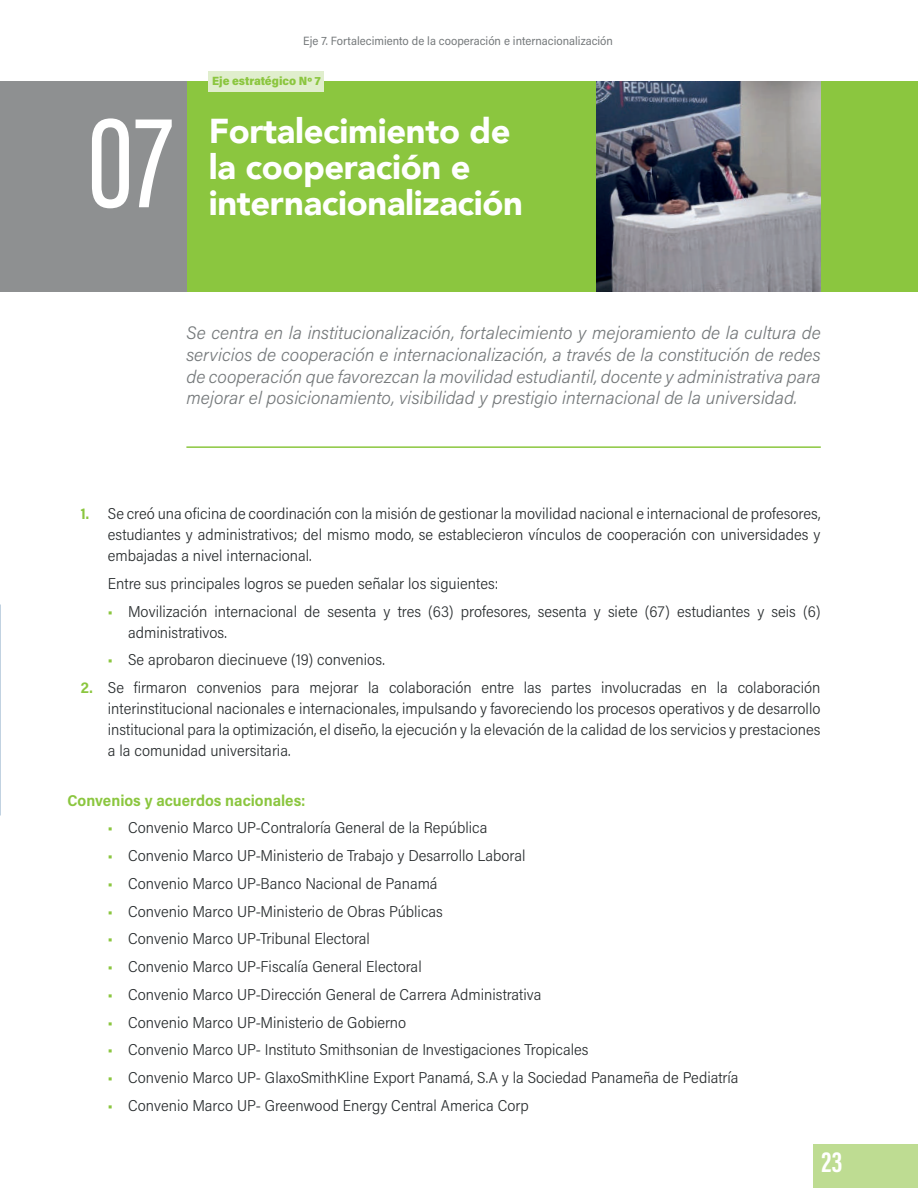
<style>
.page{position:relative;width:918px;height:1188px;background:#fff}
.page>*{position:absolute;margin:0;border:0;box-sizing:border-box;transform-origin:0 0}
.t1{font:500 135px "Acumin Pro Extra Cond";color:#fff}
.t2{font:900 34.5px/36px "Avenir";letter-spacing:-.01em;color:#fff}
.t3{font:700 30px "Acumin Pro Extra Cond";color:#fff}
.t4{font:italic 300 18px/21.6px "Acumin Pro";color:#75797b;text-align:justify}
.t5{font:300 15.75px/21px "Acumin Pro Semi Cond";color:#292d2f;text-align:justify}
.t6{font:700 15.75px "Acumin Pro Semi Cond";color:#8bc63f}
.t7{font:12px "Acumin Pro Semi Cond";color:#75797b}
.t8{font:900 12px "Acumin Pro Semi Cond";color:#8bc63f}
.s1{font-weight:700;color:#8bc63f}
</style>
<div class="page">
<div style="left:814px;top:1145px;width:104px;height:43px;background:#bedc92"></div>
<div style="left:0;top:81px;width:918px;height:211px;background:#8bc63f"></div>
<div style="left:0;top:81px;width:186px;height:211px;background:#8e9091"></div>
<img style="left:596px;top:81px;width:225px;height:211px">
<hr style="left:186px;top:446px;width:635px;height:2px;background:#8bc63f">
<div style="left:209px;top:71px;width:115px;height:20px;background:#e0eecd"></div>
<p class="t7" style="left:303px;top:32px;width:311px">Eje 7. Fortalecimiento de la cooperación e internacionalización</p>
<h1 class="t1" style="left:87px;top:80px;width:87px">07</h1>
<p class="t8" style="left:212px;top:73px;width:110px">Eje estratégico Nº 7</p>
<h2 class="t2" style="left:209px;top:112px;width:304px">Fortalecimiento de la cooperación e</h2>
<h2 class="t2" style="left:209px;top:184px;width:316px">internacionalización</h2>
<p class="t4" style="left:186px;top:322px;width:636px">Se centra en la institucionalización, fortalecimiento y mejoramiento de la cultura de servicios de cooperación e internacionalización, a través de la constitución de redes de cooperación que favorezcan la movilidad estudiantil, docente y administrativa para mejorar el posicionamiento, visibilidad y prestigio internacional de la universidad.</p>
<p class="t5" style="left:108px;top:503px;width:714px;text-indent:-27px"><span class="s1">1.</span> Se creó una oficina de coordinación con la misión de gestionar la movilidad nacional e internacional de profesores, estudiantes y administrativos; del mismo modo, se establecieron vínculos de cooperación con universidades y embajadas a nivel internacional.</p>
<p class="t5" style="left:108px;top:572px;width:392px">Entre sus principales logros se pueden señalar los siguientes:</p>
<p class="t5" style="left:128px;top:600px;width:694px;text-indent:-20px"><span class="s1">•</span> Movilización internacional de sesenta y tres (63) profesores, sesenta y siete (67) estudiantes y seis (6) administrativos.</p>
<p class="t5" style="left:108px;top:649px;width:278px"><span class="s1">•</span> Se aprobaron diecinueve (19) convenios.</p>
<p class="t5" style="left:108px;top:677px;width:714px;text-indent:-27px"><span class="s1">2.</span> Se firmaron convenios para mejorar la colaboración entre las partes involucradas en la colaboración interinstitucional nacionales e internacionales, impulsando y favoreciendo los procesos operativos y de desarrollo institucional para la optimización, el diseño, la ejecución y la elevación de la calidad de los servicios y prestaciones a la comunidad universitaria.</p>
<p class="t6" style="left:67px;top:789px;width:240px">Convenios y acuerdos nacionales:</p>
<p class="t5" style="left:108px;top:817px;width:381px"><span class="s1">•</span> Convenio Marco UP-Contraloría General de la República</p>
<p class="t5" style="left:108px;top:845px;width:419px"><span class="s1">•</span> Convenio Marco UP-Ministerio de Trabajo y Desarrollo Laboral</p>
<p class="t5" style="left:108px;top:872px;width:331px"><span class="s1">•</span> Convenio Marco UP-Banco Nacional de Panamá</p>
<p class="t5" style="left:108px;top:900px;width:336px"><span class="s1">•</span> Convenio Marco UP-Ministerio de Obras Públicas</p>
<p class="t5" style="left:108px;top:928px;width:264px"><span class="s1">•</span> Convenio Marco UP-Tribunal Electoral</p>
<p class="t5" style="left:108px;top:956px;width:315px"><span class="s1">•</span> Convenio Marco UP-Fiscalía General Electoral</p>
<p class="t5" style="left:108px;top:983px;width:435px"><span class="s1">•</span> Convenio Marco UP-Dirección General de Carrera Administrativa</p>
<p class="t5" style="left:108px;top:1011px;width:300px"><span class="s1">•</span> Convenio Marco UP-Ministerio de Gobierno</p>
<p class="t5" style="left:108px;top:1039px;width:482px"><span class="s1">•</span> Convenio Marco UP- Instituto Smithsonian de Investigaciones Tropicales</p>
<p class="t5" style="left:108px;top:1067px;width:632px"><span class="s1">•</span> Convenio Marco UP- GlaxoSmithKline Export Panamá, S.A y la Sociedad Panameña de Pediatría</p>
<p class="t5" style="left:108px;top:1094px;width:422px"><span class="s1">•</span> Convenio Marco UP- Greenwood Energy Central America Corp</p>
<h3 class="t3" style="left:822px;top:1143px;width:22px">23</h3>
</div>
